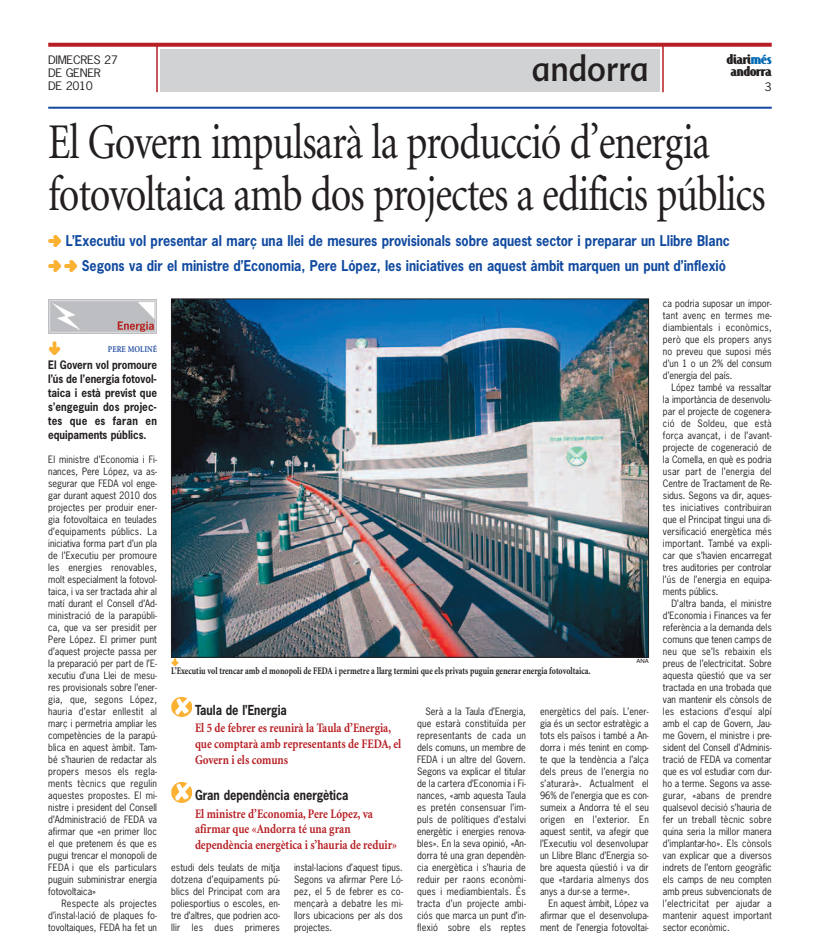
<style>
.page{position:relative;width:820px;height:946px;background:#fff}
.page>*{position:absolute;margin:0;border:0;box-sizing:border-box;transform-origin:0 0}
.t1{font:50px/52px "Minion";letter-spacing:-.025em;color:#231f20;scale:.8 1}
.t2{font:35px "Advert";color:#231f20;scale:.9 1}
.t3{font:700 15px "Jandoni";letter-spacing:-.02em;color:#231f20;scale:1.12 1}
.t4{font:700 14px/25.5px "News Gothic";color:#114aa0;text-align:right;scale:.9 1}
.t5{font:700 13px/15.6px "Minion";color:#b71f24;scale:.85 1}
.t6{font:700 13px "News Gothic";color:#231f20;scale:.85 1}
.t7{font:700 11px/14px "News Gothic";letter-spacing:.005em;color:#231f20;text-align:justify;scale:.9 1}
.t8{font:11px/13.2px "News Gothic";letter-spacing:-.03em;color:#231f20;scale:1.12 1}
.t9{font:700 10px "Minion";color:#231f20;scale:.8 1}
.t10{font:9.5px/12px "News Gothic";color:#231f20;text-align:justify;scale:.95 1}
.t11{font:700 9px "Minion";color:#2b54a4;scale:.85 1}
.t12{font:6px "Helvetica";color:#231f20}
.s1{color:#0168b3}
</style>
<div class="page">
<hr style="left:662px;top:45px;width:1px;height:47px;background:#b71f24">
<svg style="left:48px;top:43px;width:723px;height:4px;background:#bb2d32"></svg>
<hr style="left:156px;top:45px;width:2px;height:47px;background:#b71f24">
<div style="left:160px;top:49px;width:499px;height:43px;background:#d1d2d4"></div>
<img style="left:48px;top:300px;width:108px;height:34px">
<hr style="left:48px;top:107px;width:723px;height:2px;background:#114aa0">
<svg style="left:48px;top:235px;width:13px;height:12px"></svg>
<svg style="left:48px;top:341px;width:13px;height:13px"></svg>
<svg style="left:48px;top:260px;width:29px;height:12px"></svg>
<img style="left:173px;top:301px;width:473px;height:355px">
<svg style="left:171px;top:658px;width:7px;height:7px"></svg>
<img style="left:171px;top:697px;width:20px;height:20px">
<img style="left:171px;top:782px;width:20px;height:20px">
<p class="t8" style="left:48px;top:53px;width:64px">DIMECRES 27<br>DE GENER<br>DE 2010</p>
<h3 class="t3" style="left:726px;top:50px;width:42px">diari<span class="s1">més</span></h3>
<h2 class="t2" style="left:531px;top:49px;width:132px">andorra</h2>
<h3 class="t3" style="left:730px;top:62px;width:38px">andorra</h3>
<p class="t8" style="left:764px;top:80px;width:8px">3</p>
<h1 class="t1" style="left:48px;top:120px;width:897px">El Govern impulsarà la producció d’energia fotovoltaica amb dos projectes a edificis públics</h1>
<h3 class="t4" style="left:66px;top:228px;width:739px">L’Executiu vol presentar al març una llei de mesures provisionals sobre aquest sector i preparar un Llibre Blanc<br>Segons va dir el ministre d’Economia, Pere López, les iniciatives en aquest àmbit marquen un punt d’inflexió</h3>
<p class="t11" style="left:108px;top:346px;width:59px">PERE MOLINÉ</p>
<p class="t7" style="left:48px;top:359px;width:122px">El Govern vol promoure l’ús de l’energia fotovol&shy;taica i està previst que s’engeguin dos projec&shy;tes que es faran en equipaments públics.</p>
<p class="t10" style="left:48px;top:453px;width:116px">El ministre d’Economia i Fi&shy;nances, Pere López, va as&shy;segurar que FEDA vol enge&shy;gar durant aquest 2010 dos projectes per produir ener&shy;gia fotovoltaica en teulades d’equipaments públics. La iniciativa forma part d’un pla de l’Executiu per promoure les energies renovables, molt especialment la fotovol&shy;taica, i va ser tractada ahir al matí durant el Consell d’Ad&shy;ministració de la parapúbli&shy;ca, que va ser presidit per Pere López. El primer punt d’aquest projecte passa per la preparació per part de l’E&shy;xecutiu d’una Llei de mesu&shy;res provisionals sobre l’ener&shy;gia, que, segons López, hauria d’estar enllestit al març i permetria ampliar les competències de la parapú&shy;blica en aquest àmbit. Tam&shy;bé s’haurien de redactar als propers mesos els regla&shy;ments tècnics que regulin aquestes propostes. El mi&shy;nistre i president del Consell d’Administració de FEDA va afirmar que «en primer lloc el que pretenem és que es pugui trencar el monopoli de FEDA i que els particulars puguin subministrar energia fotovoltaica»</p>
<p class="t10" style="left:48px;top:897px;width:116px;text-indent:13px">Respecte als projectes d’instal·lació de plaques fo&shy;tovoltaiques, FEDA ha fet un</p>
<p class="t9" style="left:171px;top:667px;width:525px">L’Executiu vol trencar amb el monopoli de FEDA i permetre a llarg termini que els privats puguin generar energia fotovoltaica.</p>
<p class="t12" style="left:636px;top:659px;width:14px">ANA</p>
<h3 class="t6" style="left:195px;top:703px;width:110px">Taula de l’Energia</h3>
<h3 class="t5" style="left:195px;top:721px;width:244px">El 5 de febrer es reunirà la Taula d’Energia, que comptarà amb representants de FEDA, el<br>Govern i els comuns</h3>
<h3 class="t6" style="left:195px;top:788px;width:182px">Gran dependència energètica</h3>
<h3 class="t5" style="left:195px;top:807px;width:239px">El ministre d’Economia, Pere López, va afirmar que «Andorra té una gran dependència energètica i s’hauria de reduir»</h3>
<p class="t10" style="left:171px;top:861px;width:116px">estudi dels teulats de mitja dotzena d’equipaments pú&shy;blics del Principat com ara poliesportius o escoles, en&shy;tre d’altres, que podrien aco&shy;llir les dues primeres</p>
<p class="t10" style="left:294px;top:861px;width:116px">instal·lacions d’aquest tipus.<br>Segons va afirmar Pere Ló&shy;pez, el 5 de febrer es co&shy;mençarà a debatre les mi&shy;llors ubicacions per als dos projectes.</p>
<p class="t10" style="left:417px;top:705px;width:116px;text-indent:9px">Serà a la Taula d’Energia, que estarà constituïda per representants de cada un dels comuns, un membre de FEDA i un altre del Govern.<br>Segons va explicar el titular de la cartera d’Economia i Fi&shy;nances, «amb aquesta Taula es pretén consensuar l’im&shy;puls de polítiques d’estalvi energètic i energies renova&shy;bles». En la seva opinió, «An&shy;dorra té una gran dependèn&shy;cia energètica i s’hauria de reduir per raons econòmi&shy;ques i mediambientals. És tracta d’un projecte ambi&shy;ciós que marca un punt d’in&shy;flexió sobre els reptes</p>
<p class="t10" style="left:540px;top:705px;width:116px">energètics del país. L’ener&shy;gia és un sector estratègic a tots els països i també a An&shy;dorra i més tenint en comp&shy;te que la tendència a l’alça dels preus de l’energia no s’aturarà». Actualment el 96% de l’energia que es con&shy;sumeix a Andorra té el seu origen en l’exterior. En aquest sentit, va afegir que l’Executiu vol desenvolupar un Llibre Blanc d’Energia so&shy;bre aquesta qüestió i va dir que «tardaria almenys dos anys a dur-se a terme».</p>
<p class="t10" style="left:540px;top:897px;width:116px;text-indent:9px">En aquest àmbit, López va afirmar que el desenvolupa&shy;ment de l’energia fotovoltai-</p>
<p class="t10" style="left:662px;top:297px;width:116px">ca podria suposar un impor&shy;tant avenç en termes me&shy;diambientals i econòmics, però que els propers anys no preveu que suposi més d’un 1 o un 2% del consum d’energia del país.</p>
<p class="t10" style="left:662px;top:381px;width:116px;text-indent:9px">López també va ressaltar la importància de desenvolu&shy;par el projecte de cogenera&shy;ció de Soldeu, que està força avançat, i de l’avant&shy;projecte de cogeneració de la Comella, en què es podria usar part de l’energia del Centre de Tractament de Re&shy;sidus. Segons va dir, aques&shy;tes iniciatives contribuiran que el Principat tingui una di&shy;versificació energètica més important. També va expli&shy;car que s’havien encarregat tres auditories per controlar l’ús de l’energia en equipa&shy;ments públics.</p>
<p class="t10" style="left:662px;top:597px;width:116px;text-indent:9px">D’altra banda, el ministre d’Economia i Finances va fer referència a la demanda dels comuns que tenen camps de neu que se’ls rebaixin els preus de l’electricitat. Sobre aquesta qüestió que va ser tractada en una trobada que van mantenir els cònsols de les estacions d’esquí alpí amb el cap de Govern, Jau&shy;me Govern, el ministre i pre&shy;sident del Consell d’Adminis&shy;tració de FEDA va comentar que es vol estudiar com dur&shy;ho a terme. Segons va asse&shy;gurar, «abans de prendre qualsevol decisió s’hauria de fer un treball tècnic sobre quina seria la millor manera d’implantar-ho». Els cònsols van explicar que a diversos indrets de l’entorn geogràfic els camps de neu compten amb preus subvencionats de l’electricitat per ajudar a mantenir aquest important sector econòmic.</p>
</div>
